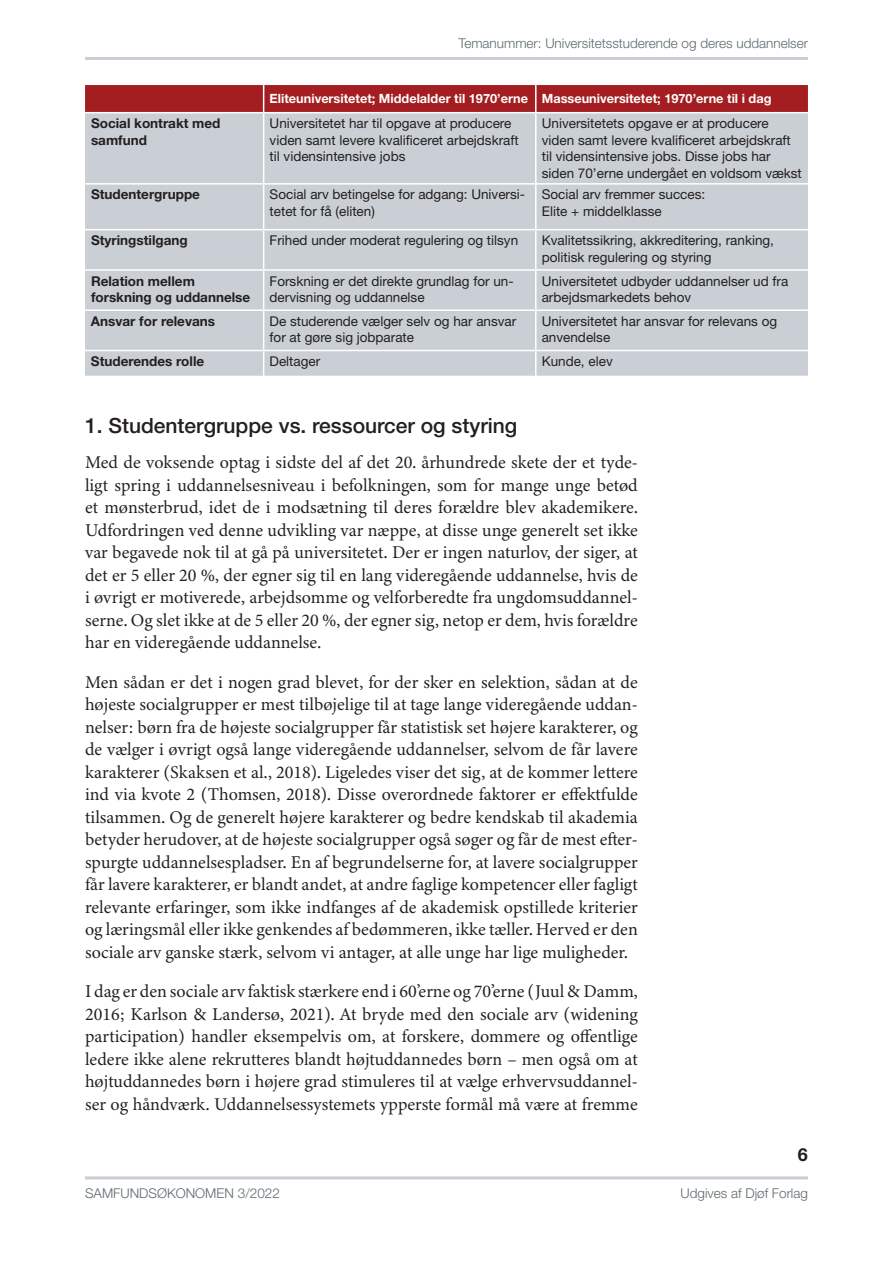
<style>
.page{position:relative;width:893px;height:1263px;background:#fff}
.page>*{position:absolute;margin:0;border:0;box-sizing:border-box;transform-origin:0 0}
.t1{font:500 21px "Helvetica Neue LT Std";color:#231f20}
.t2{font:18px/22.5px "Minion 3";color:#231f20;text-align:justify}
.t3{font:700 18px "Helvetica Neue LT Std";color:#231f20}
.t4{font:13.5px/16.5px "Helvetica Neue LT Std";color:#231f20}
.t5{font:700 13.5px/16.5px "Helvetica Neue LT Std";color:#231f20}
.t6{font:300 13.5px "Helvetica Neue LT Std";color:#5e696f}
.t7{font:700 12.75px "Helvetica Neue LT Std";color:#fff}
</style>
<div class="page">
<hr style="left:85px;top:1176px;width:723px;height:3px;background:#c9cfd4">
<hr style="left:85px;top:57px;width:723px;height:3px;background:#c9cfd4">
<div style="left:85px;top:113px;width:723px;height:263px;background:#c9cfd4"></div>
<svg style="left:85px;top:85px;width:723px;height:27px;background:#a41e21"></svg>
<hr style="left:263px;top:113px;width:1px;height:70px;background:#fff">
<hr style="left:535px;top:113px;width:1px;height:70px;background:#fff">
<hr style="left:85px;top:183px;width:179px;height:2px;background:#fff">
<hr style="left:264px;top:183px;width:272px;height:2px;background:#fff">
<hr style="left:263px;top:185px;width:1px;height:44px;background:#fff">
<hr style="left:536px;top:183px;width:272px;height:2px;background:#fff">
<hr style="left:535px;top:185px;width:1px;height:44px;background:#fff">
<hr style="left:85px;top:229px;width:179px;height:1px;background:#fff">
<hr style="left:264px;top:229px;width:272px;height:1px;background:#fff">
<hr style="left:263px;top:230px;width:1px;height:39px;background:#fff">
<hr style="left:536px;top:229px;width:272px;height:1px;background:#fff">
<hr style="left:535px;top:230px;width:1px;height:39px;background:#fff">
<hr style="left:85px;top:269px;width:179px;height:2px;background:#fff">
<hr style="left:264px;top:269px;width:272px;height:2px;background:#fff">
<hr style="left:263px;top:271px;width:1px;height:38px;background:#fff">
<hr style="left:536px;top:269px;width:272px;height:2px;background:#fff">
<hr style="left:535px;top:271px;width:1px;height:38px;background:#fff">
<hr style="left:85px;top:309px;width:179px;height:2px;background:#fff">
<hr style="left:264px;top:309px;width:272px;height:2px;background:#fff">
<hr style="left:263px;top:311px;width:1px;height:39px;background:#fff">
<hr style="left:536px;top:309px;width:272px;height:2px;background:#fff">
<hr style="left:535px;top:311px;width:1px;height:39px;background:#fff">
<hr style="left:85px;top:350px;width:179px;height:1px;background:#fff">
<hr style="left:264px;top:350px;width:272px;height:1px;background:#fff">
<svg style="left:263px;top:351px;width:1px;height:25px"></svg>
<hr style="left:536px;top:350px;width:272px;height:1px;background:#fff">
<svg style="left:535px;top:351px;width:1px;height:25px"></svg>
<p class="t6" style="left:458px;top:35px;width:351px">Temanummer: Universitetsstuderende og deres uddannelser</p>
<p class="t7" style="left:270px;top:91px;width:503px">Eliteuniversitetet; Middelalder til 1970’erne Masseuniversitetet; 1970’erne til i dag</p>
<p class="t5" style="left:91px;top:115px;width:131px">Social kontrakt med samfund</p>
<p class="t4" style="left:270px;top:115px;width:251px">Universitetet har til opgave at producere viden samt levere kvalificeret arbejdskraft til vidensintensive jobs</p>
<p class="t4" style="left:542px;top:115px;width:262px">Universitetets opgave er at producere viden samt levere kvalificeret arbejdskraft til vidensintensive jobs. Disse jobs har siden 70’erne undergået en voldsom vækst</p>
<p class="t5" style="left:91px;top:186px;width:111px">Studentergruppe</p>
<p class="t4" style="left:270px;top:186px;width:257px">Social arv betingelse for adgang: Universi&shy;tetet for få (eliten)</p>
<p class="t4" style="left:542px;top:186px;width:165px">Social arv fremmer succes:<br>Elite + middelklasse</p>
<p class="t5" style="left:91px;top:232px;width:98px">Styringstilgang</p>
<p class="t4" style="left:270px;top:232px;width:250px">Frihed under moderat regulering og tilsyn</p>
<p class="t4" style="left:542px;top:232px;width:234px">Kvalitetssikring, akkreditering, ranking, politisk regulering og styring</p>
<p class="t5" style="left:91px;top:272px;width:161px">Relation mellem forskning og uddannelse</p>
<p class="t4" style="left:270px;top:272px;width:246px">Forskning er det direkte grundlag for un&shy;dervisning og uddannelse</p>
<p class="t4" style="left:542px;top:272px;width:248px">Universitetet udbyder uddannelser ud fra arbejdsmarkedets behov</p>
<p class="t5" style="left:91px;top:312px;width:126px">Ansvar for relevans</p>
<p class="t4" style="left:270px;top:313px;width:248px">De studerende vælger selv og har ansvar for at gøre sig jobparate</p>
<p class="t4" style="left:542px;top:313px;width:237px">Universitetet har ansvar for relevans og anvendelse</p>
<p class="t5" style="left:91px;top:353px;width:115px">Studerendes rolle</p>
<p class="t4" style="left:270px;top:353px;width:52px">Deltager</p>
<p class="t4" style="left:542px;top:353px;width:73px">Kunde, elev</p>
<p class="t1" style="left:85px;top:413px;width:434px">1. Studentergruppe vs. ressourcer og styring</p>
<p class="t2" style="left:85px;top:451px;width:554px">Med de voksende optag i sidste del af det 20. århundrede skete der et tyde&shy;ligt spring i uddannelsesniveau i befolkningen, som for mange unge betød et mønsterbrud, idet de i modsætning til deres forældre blev akademikere.<br>Udfordringen ved denne udvikling var næppe, at disse unge generelt set ikke var begavede nok til at gå på universitetet. Der er ingen naturlov, der siger, at det er 5 eller 20 %, der egner sig til en lang videregående uddannelse, hvis de i øvrigt er motiverede, arbejdsomme og velforberedte fra ungdomsuddannel&shy;serne. Og slet ikke at de 5 eller 20 %, der egner sig, netop er dem, hvis forældre har en videregående uddannelse.</p>
<p class="t2" style="left:85px;top:671px;width:554px">Men sådan er det i nogen grad blevet, for der sker en selektion, sådan at de højeste socialgrupper er mest tilbøjelige til at tage lange videregående uddan&shy;nelser: børn fra de højeste socialgrupper får statistisk set højere karakterer, og de vælger i øvrigt også lange videregående uddannelser, selvom de får lavere karakterer (Skaksen et al., 2018). Ligeledes viser det sig, at de kommer lettere ind via kvote 2 (Thomsen, 2018). Disse overordnede faktorer er effektfulde tilsammen. Og de generelt højere karakterer og bedre kendskab til akademia betyder herudover, at de højeste socialgrupper også søger og får de mest efter&shy;spurgte uddannelsespladser. En af begrundelserne for, at lavere socialgrupper får lavere karakterer, er blandt andet, at andre faglige kompetencer eller fagligt relevante erfaringer, som ikke indfanges af de akademisk opstillede kriterier og læringsmål eller ikke genkendes af bedømmeren, ikke tæller. Herved er den sociale arv ganske stærk, selvom vi antager, at alle unge har lige muligheder.</p>
<p class="t2" style="left:85px;top:980px;width:554px">I dag er den sociale arv faktisk stærkere end i 60’erne og 70’erne (Juul &amp; Damm, 2016; Karlson &amp; Landersø, 2021). At bryde med den sociale arv (widening participation) handler eksempelvis om, at forskere, dommere og offentlige ledere ikke alene rekrutteres blandt højtuddannedes børn – men også om at højtuddannedes børn i højere grad stimuleres til at vælge erhvervsuddannel&shy;ser og håndværk. Uddannelsessystemets ypperste formål må være at fremme</p>
<p class="t3" style="left:798px;top:1143px;width:12px">6</p>
<p class="t6" style="left:85px;top:1185px;width:196px">SAMFUNDSØKONOMEN 3/2022</p>
<p class="t6" style="left:681px;top:1185px;width:129px">Udgives af Djøf Forlag</p>
</div>
